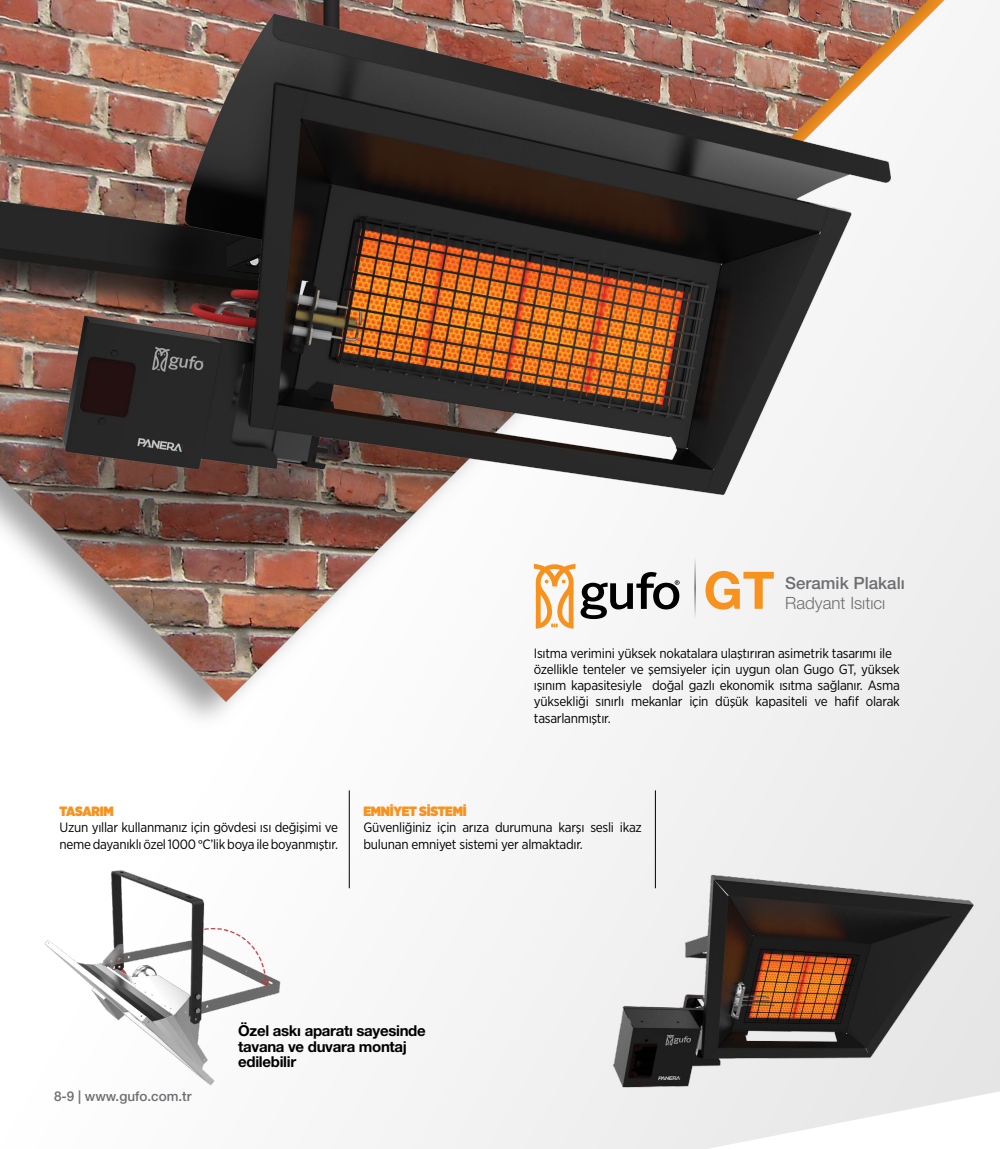
<style>
.page{position:relative;width:1000px;height:1149px;background:#fff}
.page>*{position:absolute;margin:0;border:0;box-sizing:border-box;transform-origin:0 0}
.t1{font:700 51.75px "Helvetica Neue";color:#f7921e}
.t2{font:500 16.95px "Helvetica Neue";color:#6d6e71}
.t3{font:300 16.95px "Helvetica Neue";color:#6d6e71}
.t4{font:700 15px/15.6px "Helvetica Neue";letter-spacing:-.02em;color:#000}
.t5{font:13.5px/16.2px "Gotham Narrow";letter-spacing:-.02em;color:#000}
.t6{font:900 13.5px "Gotham Narrow";letter-spacing:-.02em;color:#f7921e}
.t7{font:500 13.5px "Helvetica Neue";color:#6d6e71}
.s1{font-family:"Minion Pro"}
</style>
<div class="page">
<img style="left:0;top:0;width:999px;height:1148px">
<hr style="left:694px;top:548px;width:1px;height:78px;background:#6d6e71">
<svg style="left:534px;top:563px;width:145px;height:65px"></svg>
<img style="left:0;top:825px;width:363px;height:294px">
<hr style="left:349px;top:790px;width:1px;height:98px;background:#000">
<img style="left:494px;top:757px;width:505px;height:391px">
<h1 class="t1" style="left:703px;top:549px;width:72px">GT</h1>
<p class="t2" style="left:785px;top:568px;width:121px">Seramik Plakalı</p>
<p class="t3" style="left:785px;top:589px;width:102px">Radyant Isıtıcı</p>
<p class="t5" style="left:534px;top:644px;width:367px">Isıtma verimini yüksek nokatalara ulaştırıran asimetrik tasarımı ile özellikle tenteler ve şemsiyeler için uygun olan Gugo GT, yüksek ışınım kapasitesiyle doğal gazlı ekonomik ısıtma sağlanır. Asma yüksekliği sınırlı mekanlar için düşük kapasiteli ve hafif olarak tasarlanmıştır.</p>
<p class="t6" style="left:60px;top:802px;width:55px">TASARIM</p>
<p class="t5" style="left:60px;top:819px;width:280px">Uzun yıllar kullanmanız için gövdesi ısı değişimi ve neme dayanıklı özel 1000 <span class="s1">°</span>C’lik boya ile boyanmıştır.</p>
<p class="t6" style="left:363px;top:802px;width:104px">EMNİYET SİSTEMİ</p>
<p class="t5" style="left:363px;top:819px;width:280px">Güvenliğiniz için arıza durumuna karşı sesli ikaz bulunan emniyet sistemi yer almaktadır.</p>
<p class="t7" style="left:54px;top:1084px;width:139px">8-9 | www.gufo.com.tr</p>
<p class="t4" style="left:238px;top:1022px;width:189px">Özel askı aparatı sayesinde tavana ve duvara montaj edilebilir</p>
</div>
